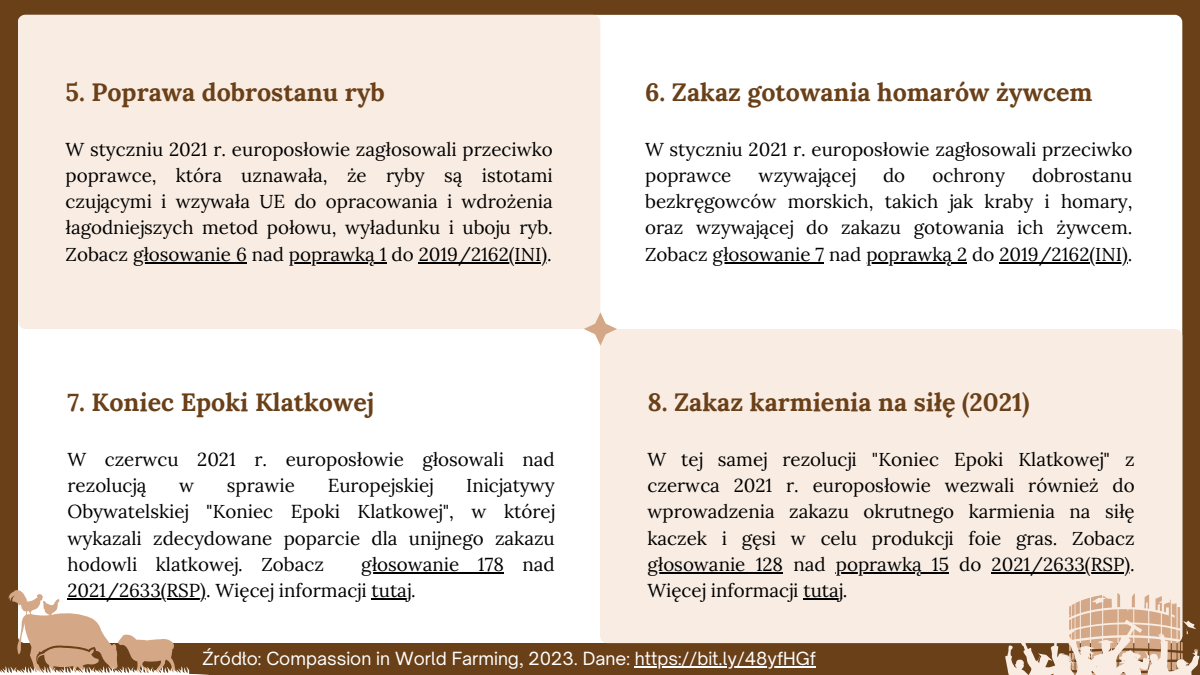
<style>
.page{position:relative;width:1200px;height:675px;background:#6a4018}
.page>*{position:absolute;margin:0;border:0;box-sizing:border-box;transform-origin:0 0}
.t1{font:700 25px "Lora";color:#6a4018}
.t2{font:18.8px/26.2px "Lora";color:#000;text-align:justify}
.t3{font:17.4px "Open Sauce One";color:#fff}
</style>
<div class="page">
<div style="left:18px;top:15px;width:1164px;height:628px;background:#fff;border-radius:8px"></div>
<div style="left:600px;top:329px;width:582px;height:314px;background:#f8ece3"></div>
<div style="left:18px;top:15px;width:582px;height:314px;background:#f8ece3"></div>
<svg style="left:584px;top:312px;width:33px;height:34px"></svg>
<hr style="left:133px;top:262px;width:114px;height:2px;background:#000">
<hr style="left:289px;top:262px;width:98px;height:2px;background:#000">
<hr style="left:419px;top:262px;width:128px;height:2px;background:#000">
<hr style="left:647px;top:572px;width:136px;height:2px;background:#000">
<hr style="left:836px;top:572px;width:113px;height:2px;background:#000">
<hr style="left:992px;top:572px;width:138px;height:2px;background:#000">
<hr style="left:804px;top:599px;width:39px;height:1px;background:#000">
<hr style="left:713px;top:262px;width:111px;height:2px;background:#000">
<hr style="left:866px;top:262px;width:101px;height:2px;background:#000">
<hr style="left:999px;top:262px;width:129px;height:2px;background:#000">
<hr style="left:361px;top:572px;width:143px;height:2px;background:#000">
<hr style="left:372px;top:599px;width:39px;height:1px;background:#000">
<svg style="left:0;top:590px;width:209px;height:85px"></svg>
<svg style="left:1005px;top:592px;width:195px;height:83px;background:#d8bfab"></svg>
<hr style="left:635px;top:666px;width:181px;height:2px;background:#fff">
<p class="t1" style="left:66px;top:76px;width:321px">5. Poprawa dobrostanu ryb</p>
<p class="t2" style="left:66px;top:136px;width:489px">W styczniu 2021 r. europosłowie zagłosowali przeciwko poprawce, która uznawała, że ryby są istotami czującymi i wzywała UE do opracowania i wdrożenia łagodniejszych metod połowu, wyładunku i uboju ryb.<br>Zobacz głosowanie 6 nad poprawką 1 do 2019/2162(INI).</p>
<p class="t1" style="left:68px;top:386px;width:308px">7. Koniec Epoki Klatkowej</p>
<p class="t2" style="left:68px;top:446px;width:489px">W czerwcu 2021 r. europosłowie głosowali nad rezolucją</p>
<p class="t2" style="left:179px;top:472px;width:17px">w</p>
<p class="t2" style="left:227px;top:472px;width:70px">sprawie</p>
<p class="t2" style="left:328px;top:472px;width:107px">Europejskiej</p>
<p class="t2" style="left:68px;top:472px;width:489px;text-indent:399px">Inicjatywy Obywatelskiej "Koniec Epoki Klatkowej", w której wykazali zdecydowane poparcie dla unijnego zakazu hodowli klatkowej. Zobacz</p>
<p class="t2" style="left:68px;top:551px;width:489px;text-indent:294px">głosowanie 178 nad<br>2021/2633(RSP). Więcej informacji tutaj.</p>
<p class="t1" style="left:645px;top:76px;width:449px">6. Zakaz gotowania homarów żywcem</p>
<p class="t2" style="left:645px;top:136px;width:489px">W styczniu 2021 r. europosłowie zagłosowali przeciwko poprawce</p>
<p class="t2" style="left:645px;top:162px;width:489px;text-indent:387px">dobrostanu bezkręgowców morskich, takich jak kraby i homary, oraz wzywającej do zakazu gotowania ich żywcem.<br>Zobacz głosowanie 7 nad poprawką 2 do 2019/2162(INI).</p>
<p class="t2" style="left:759px;top:162px;width:99px">wzywającej</p>
<p class="t2" style="left:883px;top:162px;width:24px">do</p>
<p class="t2" style="left:932px;top:162px;width:74px">ochrony</p>
<p class="t1" style="left:647px;top:386px;width:384px">8. Zakaz karmienia na siłę (2021)</p>
<p class="t2" style="left:647px;top:446px;width:489px">W tej samej rezolucji "Koniec Epoki Klatkowej" z czerwca 2021 r. europosłowie wezwali również do wprowadzenia zakazu okrutnego karmienia na siłę kaczek i gęsi w celu produkcji foie gras. Zobacz głosowanie 128 nad poprawką 15 do 2021/2633(RSP).<br>Więcej informacji tutaj.</p>
<p class="t3" style="left:203px;top:647px;width:615px">Źródło: Compassion in World Farming, 2023. Dane: https://bit.ly/48yfHGf</p>
</div>
